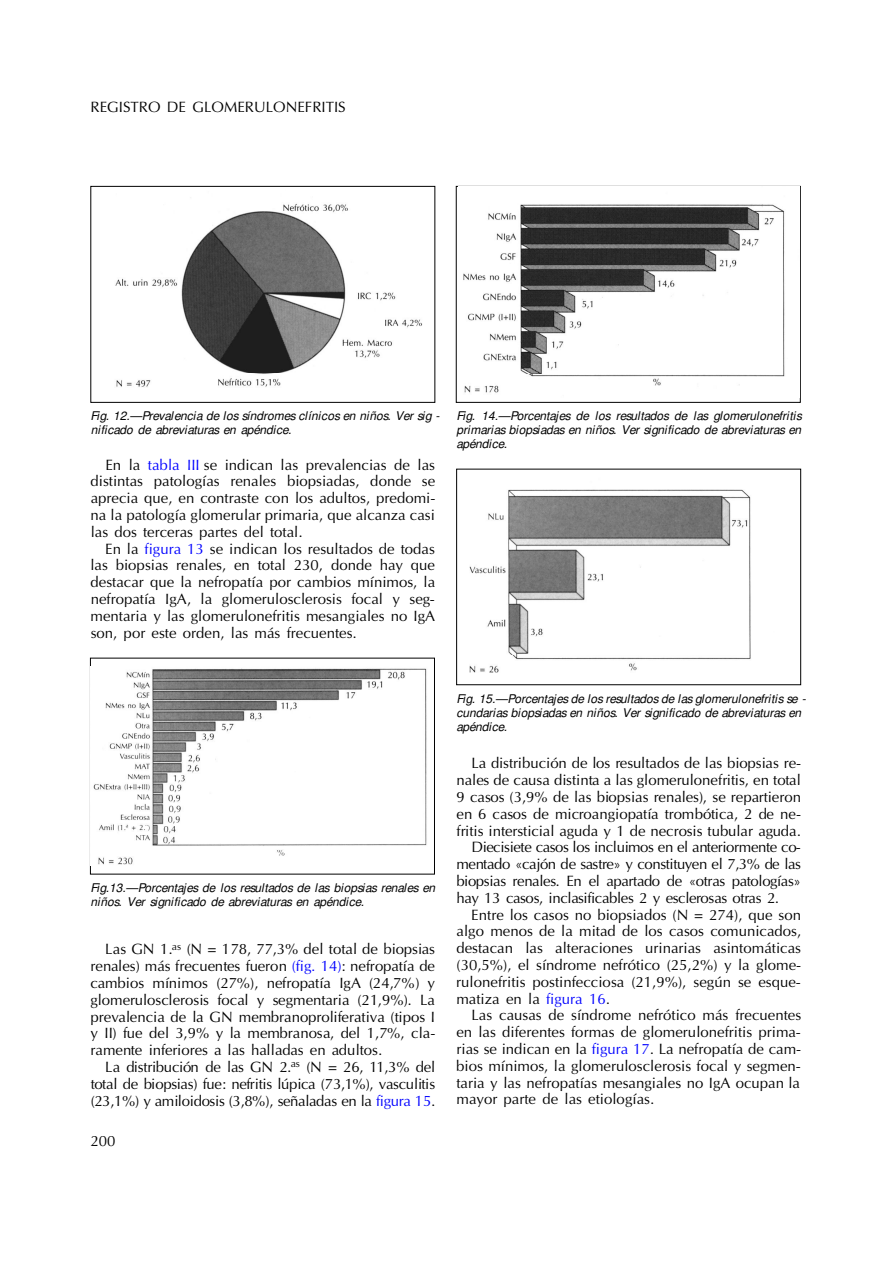
<style>
.page{position:relative;width:893px;height:1263px;background:#fff}
.page>*{position:absolute;margin:0;border:0;box-sizing:border-box;transform-origin:0 0}
.t1{font:15px/16.8px "Optima";color:#000;text-align:justify}
.t2{font:15px "Optima";letter-spacing:-.025em;color:#000}
.t3{font:italic 12px/14px "Optima";color:#000}
.s1{color:#00f}
</style>
<div class="page">
<div style="left:90px;top:186px;width:345px;height:217px;border:1px solid #000"></div>
<img style="left:115px;top:203px;width:307px;height:184px">
<img style="left:463px;top:204px;width:322px;height:189px">
<div style="left:456px;top:469px;width:345px;height:216px;border:1px solid #000"></div>
<img style="left:469px;top:489px;width:282px;height:184px">
<img style="left:93px;top:668px;width:334px;height:197px">
<p class="t1" style="left:91px;top:100px;width:257px">REGISTRO DE GLOMERULONEFRITIS</p>
<p class="t3" style="left:90px;top:410px;width:350px;line-height:13.5px">Fig. 12.—Prevalencia de los síndromes clínicos en niños. Ver sig - nificado de abreviaturas en apéndice.</p>
<p class="t3" style="left:456px;top:410px;width:347px;text-align:justify">Fig. 14.—Porcentajes de los resultados de las glomerulonefritis primarias biopsiadas en niños. Ver significado de abreviaturas en apéndice.</p>
<p class="t1" style="left:90px;top:457px;width:346px;text-indent:15px">En la <span class="s1">tabla III</span> se indican las prevalencias de las distintas patologías renales biopsiadas, donde se aprecia que, en contraste con los adultos, predomi&shy;na la patología glomerular primaria, que alcanza casi las dos terceras partes del total.</p>
<p class="t1" style="left:90px;top:541px;width:346px;text-indent:15px">En la <span class="s1">figura 13</span> se indican los resultados de todas las biopsias renales, en total 230, donde hay que destacar que la nefropatía por cambios mínimos, la nefropatía IgA, la glomerulosclerosis focal y seg&shy;mentaria y las glomerulonefritis mesangiales no IgA son, por este orden, las más frecuentes.</p>
<p class="t3" style="left:90px;top:882px;width:346px">Fig.13.—Porcentajes de los resultados de las biopsias renales en niños. Ver significado de abreviaturas en apéndice.</p>
<p class="t1" style="left:90px;top:942px;width:346px;text-indent:15px">Las GN 1.<sup>a</sup> <sup>s</sup> (N = 178, 77,3% del total de biopsias renales) más frecuentes fueron <span class="s1">(fig. 14)</span>: nefropatía de cambios mínimos (27%), nefropatía IgA (24,7%) y glomerulosclerosis focal y segmentaria (21,9%). La prevalencia de la GN membranoproliferativa (tipos I y II) fue del 3,9% y la membranosa, del 1,7%, cla&shy;ramente inferiores a las halladas en adultos.</p>
<p class="t1" style="left:91px;top:1060px;width:346px;text-indent:15px">La distribución de las GN 2.<sup>a</sup> <sup>s</sup> (N = 26, 11,3% del total de biopsias) fue: nefritis lúpica (73,1%), vasculitis (23,1%) y amiloidosis (3,8%), señaladas en la <span class="s1">figura 15</span>.</p>
<p class="t1" style="left:91px;top:1133px;width:27px">200</p>
<p class="t3" style="left:456px;top:693px;width:351px">Fig. 15.—Porcentajes de los resultados de las glomerulonefritis se - cundarias biopsiadas en niños. Ver significado de abreviaturas en apéndice.</p>
<p class="t1" style="left:471px;top:756px;width:331px">La distribución de los resultados de las biopsias re-</p>
<p class="t1" style="left:456px;top:773px;width:346px">nales de causa distinta a las glomerulonefritis, en total</p>
<p class="t1" style="left:456px;top:790px;width:346px">9 casos (3,9% de las biopsias renales), se repartieron</p>
<p class="t1" style="left:456px;top:806px;width:346px">en 6 casos de microangiopatía trombótica, 2 de ne-</p>
<p class="t1" style="left:456px;top:823px;width:346px">fritis intersticial aguda y 1 de necrosis tubular aguda.</p>
<p class="t2" style="left:471px;top:841px;width:331px">Diecisiete casos los incluimos en el anteriormente co-</p>
<p class="t2" style="left:456px;top:858px;width:346px">mentado «cajón de sastre» y constituyen el 7,3% de las</p>
<p class="t2" style="left:456px;top:875px;width:346px">biopsias renales. En el apartado de «otras patologías»</p>
<p class="t2" style="left:456px;top:892px;width:324px">hay 13 casos, inclasificables 2 y esclerosas otras 2.</p>
<p class="t1" style="left:471px;top:907px;width:331px">Entre los casos no biopsiados (N = 274), que son</p>
<p class="t1" style="left:456px;top:924px;width:346px">algo menos de la mitad de los casos comunicados,</p>
<p class="t1" style="left:456px;top:941px;width:346px">destacan las alteraciones urinarias asintomáticas</p>
<p class="t1" style="left:456px;top:958px;width:346px">(30,5%), el síndrome nefrótico (25,2%) y la glome-</p>
<p class="t1" style="left:456px;top:974px;width:346px">rulonefritis postinfecciosa (21,9%), según se esque-</p>
<p class="t1" style="left:456px;top:991px;width:155px">matiza en la <span class="s1">figura 16</span>.</p>
<p class="t1" style="left:471px;top:1008px;width:331px">Las causas de síndrome nefrótico más frecuentes</p>
<p class="t1" style="left:456px;top:1025px;width:346px">en las diferentes formas de glomerulonefritis prima-</p>
<p class="t1" style="left:456px;top:1042px;width:346px">rias se indican en la <span class="s1">figura 17</span>. La nefropatía de cam-</p>
<p class="t1" style="left:456px;top:1058px;width:346px">bios mínimos, la glomerulosclerosis focal y segmen-</p>
<p class="t1" style="left:456px;top:1075px;width:345px">taria y las nefropatías mesangiales no IgA ocupan la</p>
<p class="t1" style="left:456px;top:1092px;width:199px">mayor parte de las etiologías.</p>
</div>
